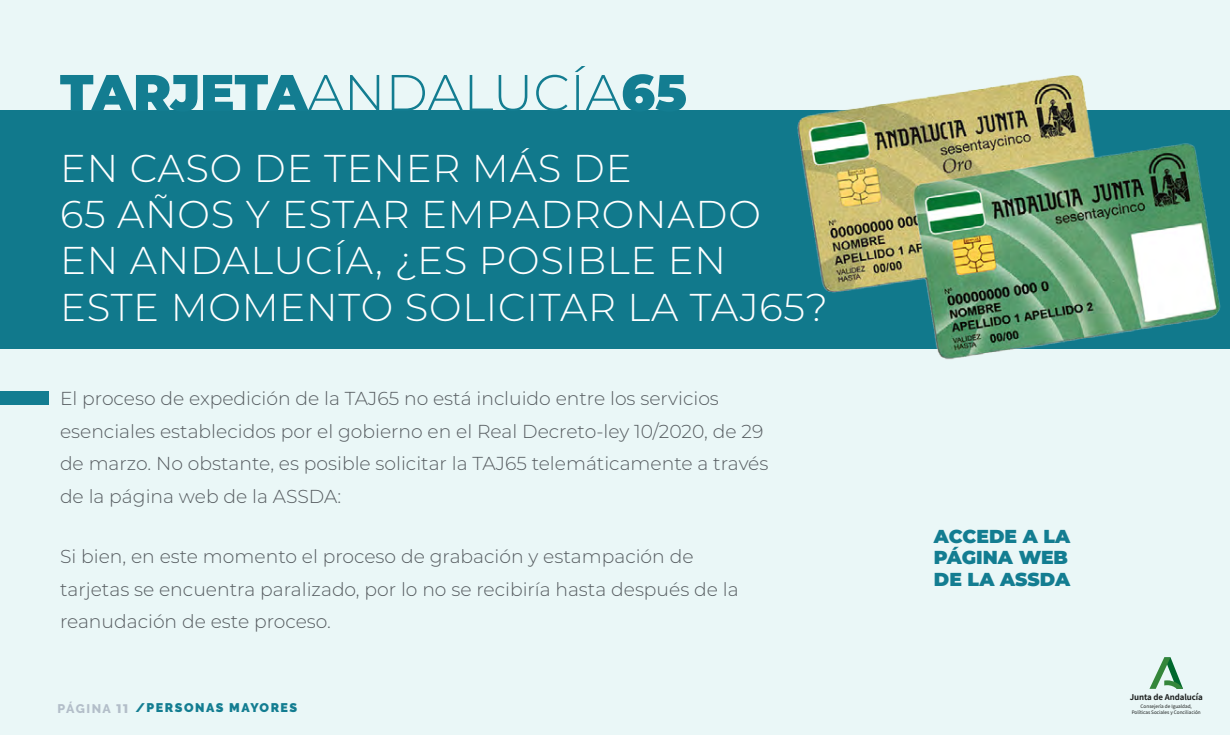
<style>
.page{position:relative;width:1230px;height:735px;background:#eaf7f7}
.page>*{position:absolute;margin:0;border:0;box-sizing:border-box;transform-origin:0 0}
.t1{font:900 51.25px "Montserrat";color:#137d91}
.t2{font:300 38.75px/46.2px "Montserrat";letter-spacing:.02em;color:#fff}
.t3{font:300 18.75px/32.5px "Montserrat";color:#565c60}
.t4{font:900 18.75px/21.2px "Montserrat";color:#137d91;text-align:justify}
.t5{font:900 12.5px "Raleway";letter-spacing:.12em;color:#137d91}
.t6{font:800 12.5px "Raleway";letter-spacing:.12em;color:#b3bec9}
.t7{font:700 7.88px "Noto Sans HK";letter-spacing:-.01em;color:#191c1b}
.t8{font:4.62px/6.2px "Noto Sans HK";color:#191c1b;text-align:center}
.s1{font-weight:300}
.s2{font-family:"Montserrat"}
</style>
<div class="page">
<svg style="left:1149px;top:657px;width:34px;height:32px"></svg>
<div style="left:0;top:110px;width:1230px;height:239px;background:#137d91"></div>
<div style="left:0;top:391px;width:49px;height:14px;background:#137d91"></div>
<img style="left:797px;top:75px;width:424px;height:285px">
<h1 class="t1" style="left:60px;top:54px;width:628px">TARJETA<span class="s1">ANDALUCÍA</span>65</h1>
<h2 class="t2" style="left:60px;top:144px;width:769px">EN CASO DE TENER MÁS DE<br>65 AÑOS Y ESTAR EMPADRONADO<br>EN ANDALUCÍA, ¿ES POSIBLE EN<br>ESTE MOMENTO SOLICITAR LA TAJ65?</h2>
<p class="t3" style="left:60px;top:382px;width:710px">El proceso de expedición de la TAJ65 no está incluido entre los servicios esenciales establecidos por el gobierno en el Real Decreto-ley 10/2020, de 29 de marzo. No obstante, es posible solicitar la TAJ65 telemáticamente a través de la página web de la ASSDA:</p>
<p class="t3" style="left:60px;top:540px;width:680px">Si bien, en este momento el proceso de grabación y estampación de tarjetas se encuentra paralizado, por lo no se recibiría hasta después de la reanudación de este proceso.</p>
<p class="t4" style="left:934px;top:525px;width:138px">ACCEDE A LA PÁGINA WEB DE LA ASSDA</p>
<p class="t7" style="left:1130px;top:692px;width:75px">Junta de Andalucía</p>
<p class="t6" style="left:58px;top:701px;width:72px">PÁGINA <span class="s2">11</span></p>
<p class="t8" style="left:1132px;top:703px;width:71px">Consejería de Igualdad,<br>Políticas Sociales y Conciliación</p>
<p class="t5" style="left:135px;top:701px;width:163px">/PERSONAS MAYORES</p>
</div>
